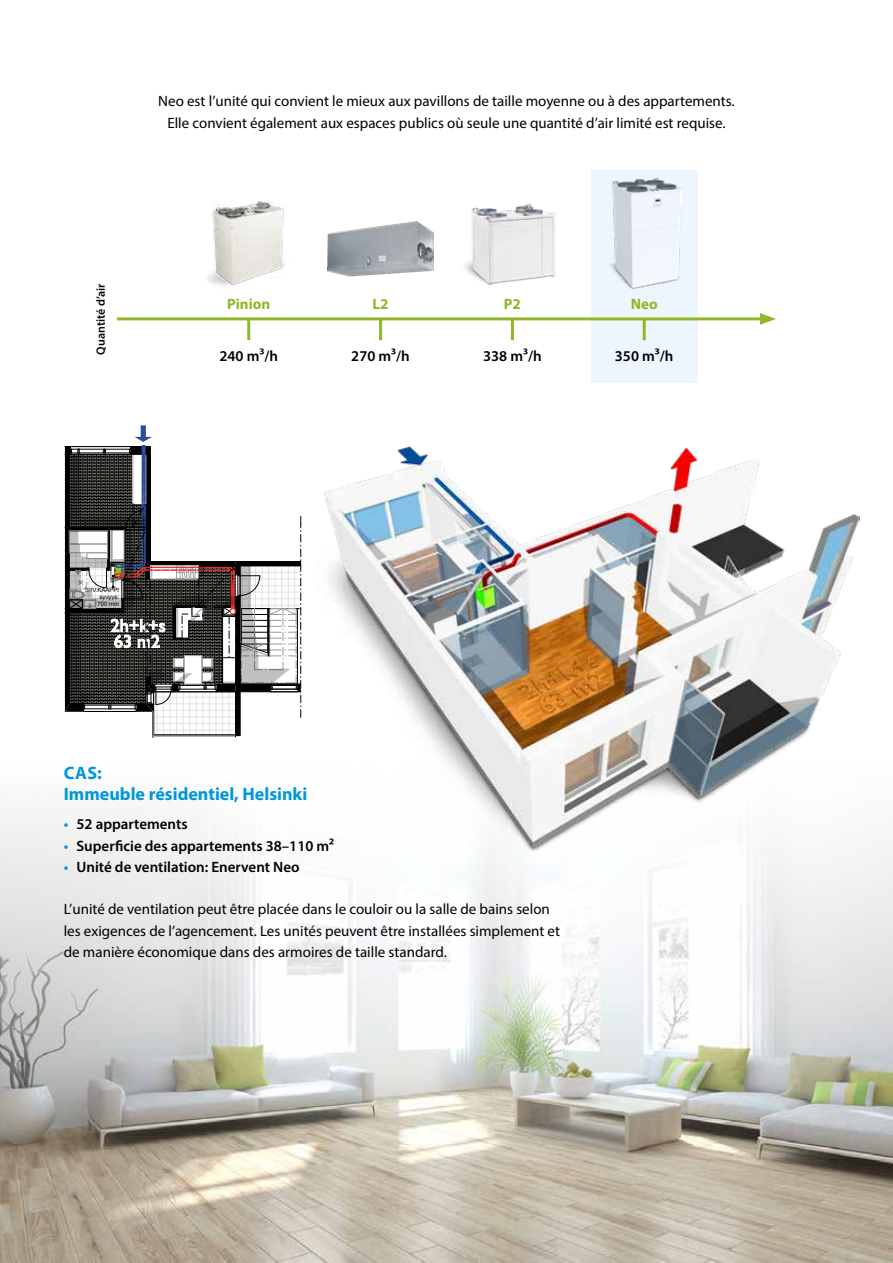
<style>
.page{position:relative;width:893px;height:1263px;background:#fff}
.page>*{position:absolute;margin:0;border:0;box-sizing:border-box;transform-origin:0 0}
.t1{font:700 18px/21.3px "Myriad Pro";color:#0097d9}
.t2{font:15px/21.3px "Myriad Pro";color:#000;text-align:center}
.t3{font:600 15px "Myriad Pro";color:#000}
.t4{font:700 15px "Myriad Pro";color:#90b727}
.t5{font:600 12px "Myriad Pro";color:#000}
.t6{font:6px/6.9px "Arial";color:#000;text-align:right}
.s1{color:#0097d9}
</style>
<div class="page">
<div style="left:591px;top:170px;width:106px;height:213px;background:#edf5fd"></div>
<img style="left:0;top:808px;width:893px;height:455px">
<hr style="left:117px;top:317px;width:649px;height:3px;background:#90b727">
<svg style="left:760px;top:313px;width:16px;height:12px"></svg>
<hr style="left:247px;top:319px;width:3px;height:21px;background:#90b727">
<hr style="left:379px;top:319px;width:3px;height:21px;background:#90b727">
<hr style="left:511px;top:319px;width:3px;height:21px;background:#90b727">
<hr style="left:643px;top:319px;width:3px;height:21px;background:#90b727">
<img style="left:610px;top:179px;width:71px;height:110px">
<img style="left:307px;top:446px;width:552px;height:408px">
<svg style="left:65px;top:425px;width:236px;height:312px"></svg>
<img style="left:207px;top:202px;width:78px;height:86px">
<img style="left:327px;top:221px;width:107px;height:55px">
<img style="left:465px;top:203px;width:91px;height:82px">
<p class="t2" style="left:158px;top:90px;width:578px">Neo est l’unité qui convient le mieux aux pavillons de taille moyenne ou à des appartements.<br>Elle convient également aux espaces publics où seule une quantité d’air limité est requise.</p>
<p class="t5" style="left:93px;top:355px;width:73px;rotate:-90deg">Quantité d’air</p>
<p class="t4" style="left:227px;top:294px;width:45px">Pinion</p>
<p class="t4" style="left:373px;top:294px;width:17px">L2</p>
<p class="t4" style="left:504px;top:294px;width:19px">P2</p>
<p class="t4" style="left:631px;top:294px;width:28px">Neo</p>
<p class="t3" style="left:351px;top:347px;width:60px">270 m³/h</p>
<p class="t3" style="left:483px;top:347px;width:60px">338 m³/h</p>
<p class="t3" style="left:615px;top:347px;width:60px">350 m³/h</p>
<p class="t3" style="left:219px;top:347px;width:60px">240 m³/h</p>
<p class="t6" style="left:85px;top:587px;width:36px">SIIV.KAAPPI syvyys:<br>700 mm</p>
<p class="t1" style="left:64px;top:761px;width:245px">CAS:<br>Immeuble résidentiel, Helsinki</p>
<p class="t3" style="left:64px;top:815px;width:125px"><span class="s1">•</span> 52 appartements</p>
<p class="t3" style="left:64px;top:836px;width:272px"><span class="s1">•</span> Superficie des appartements 38–110 m2</p>
<p class="t3" style="left:64px;top:857px;width:237px"><span class="s1">•</span> Unité de ventilation: Enervent Neo</p>
<p class="t2" style="left:64px;top:898px;width:498px;text-align:left">L’unité de ventilation peut être placée dans le couloir ou la salle de bains selon les exigences de l’agencement. Les unités peuvent être installées simplement et de manière économique dans des armoires de taille standard.</p>
</div>
